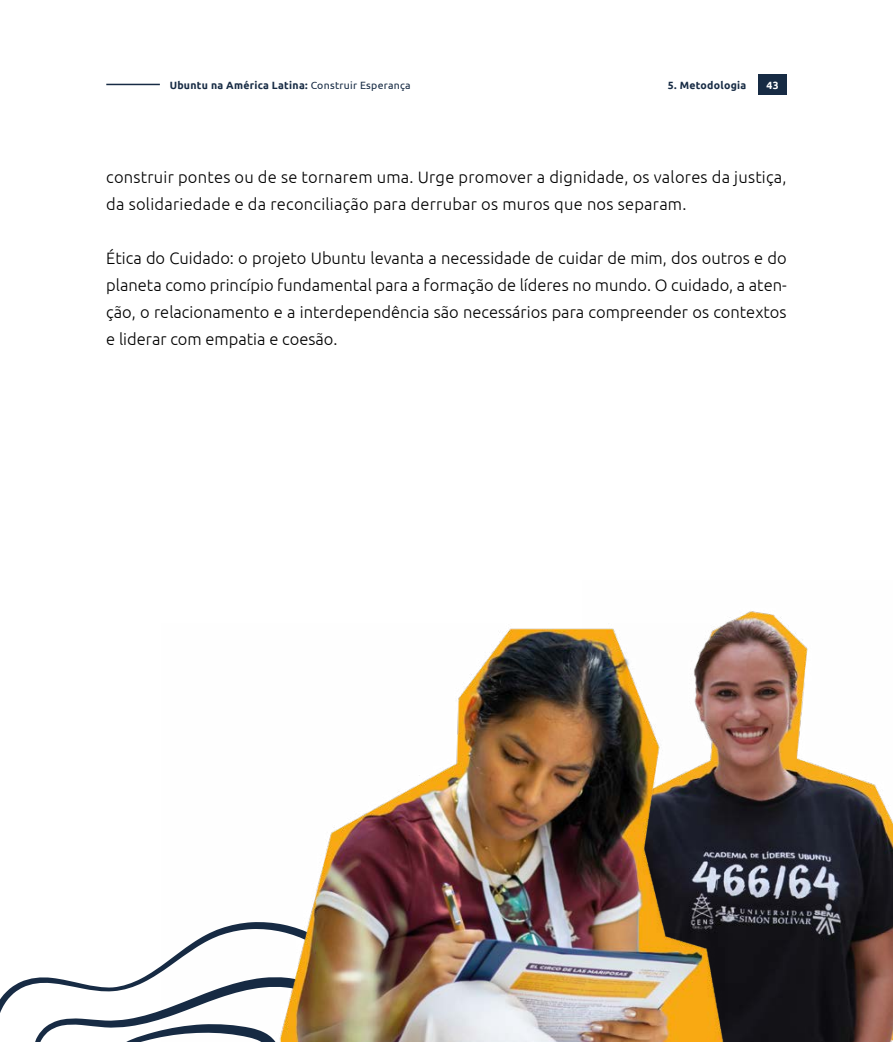
<style>
.page{position:relative;width:893px;height:1042px;background:#fff}
.page>*{position:absolute;margin:0;border:0;box-sizing:border-box;transform-origin:0 0}
.t1{font:300 16.5px/27px "Ubuntu";letter-spacing:.015em;color:#000}
.t2{font:700 10.5px "Ubuntu";letter-spacing:.025em;color:#172b44}
.t3{font:700 10.5px "Ubuntu";color:#fff}
.s1{font-weight:400}
</style>
<div class="page">
<div style="left:759px;top:74px;width:28px;height:21px;background:#172b44"></div>
<hr style="left:106px;top:84px;width:54px;height:1px;background:#172b44">
<svg style="left:0;top:965px;width:162px;height:48px"></svg>
<svg style="left:32px;top:977px;width:130px;height:65px"></svg>
<img style="left:726px;top:611px;width:167px;height:431px">
<img style="left:162px;top:623px;width:565px;height:419px">
<p class="t2" style="left:170px;top:78px;width:243px">Ubuntu na América Latina: <span class="s1">Construir Esperança</span></p>
<p class="t2" style="left:668px;top:78px;width:80px">5. Metodologia</p>
<p class="t3" style="left:766px;top:78px;width:14px">43</p>
<p class="t1" style="left:106px;top:163px;width:682px">construir pontes ou de se tornarem uma. Urge promover a dignidade, os valores da justiça, da solidariedade e da reconciliação para derrubar os muros que nos separam.</p>
<p class="t1" style="left:106px;top:244px;width:682px;text-align:justify">Ética do Cuidado: o projeto Ubuntu levanta a necessidade de cuidar de mim, dos outros e do planeta como princípio fundamental para a formação de líderes no mundo. O cuidado, a aten&shy;ção, o relacionamento e a interdependência são necessários para compreender os contextos e liderar com empatia e coesão.</p>
</div>
